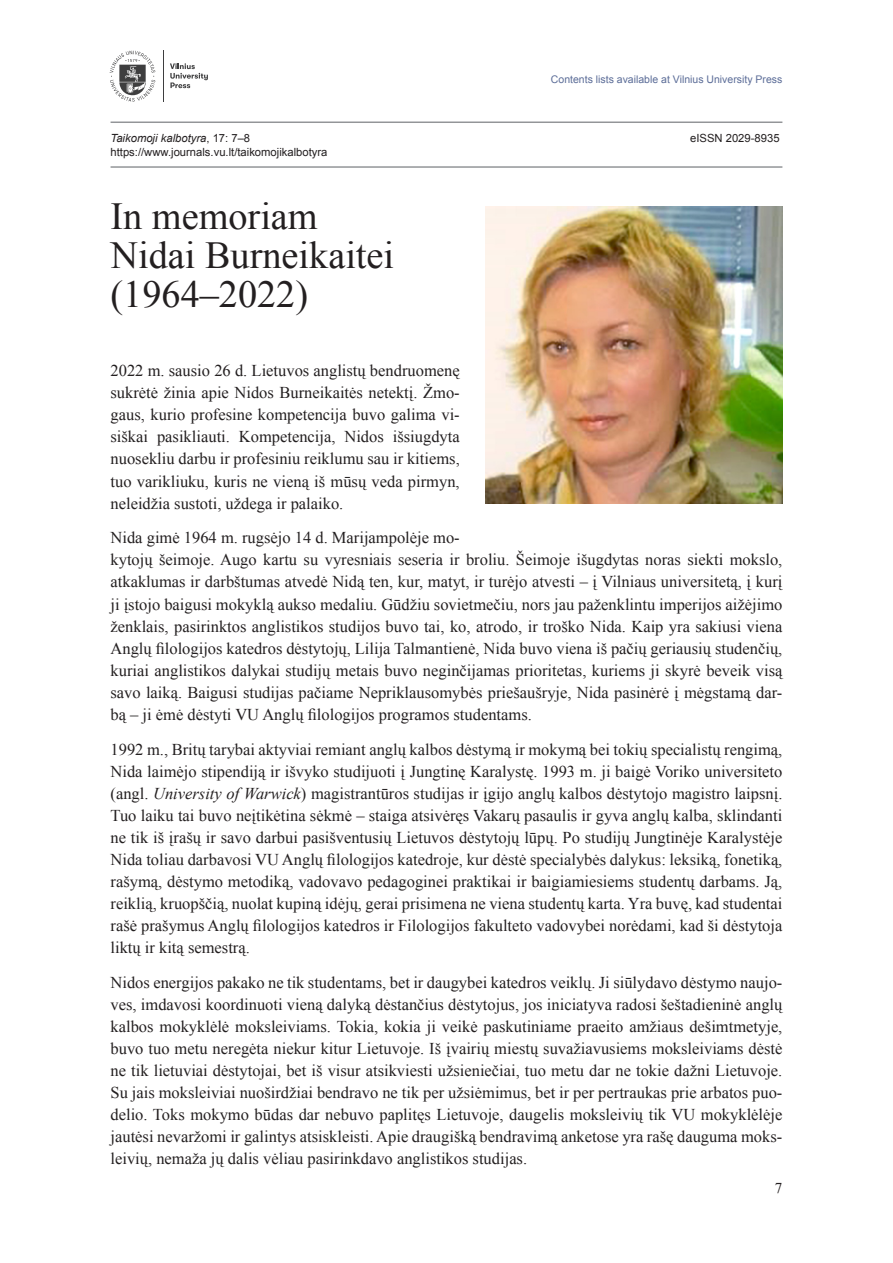
<style>
.page{position:relative;width:893px;height:1263px;background:#fff}
.page>*{position:absolute;margin:0;border:0;box-sizing:border-box;transform-origin:0 0}
.t1{font:38.25px/39px "Times New Roman";color:#231f20}
.t2{font:16.5px/22px "Times New Roman";color:#231f20;text-align:justify}
.t3{font:15px "Times New Roman";color:#231f20}
.t4{font:11.25px "Arial";color:#231f20}
.t5{font:italic 11.25px "Arial";color:#231f20}
.t6{font:10.5px "Arial";color:#5c6d98}
.s1{font-style:normal}
.s2{font-style:italic}
</style>
<div class="page">
<hr style="left:163px;top:51px;width:1px;height:51px;background:#3e3e3f">
<svg style="left:110px;top:51px;width:45px;height:51px"></svg>
<svg style="left:170px;top:63px;width:38px;height:25px"></svg>
<hr style="left:111px;top:121px;width:671px;height:2px;background:#939598">
<hr style="left:111px;top:166px;width:671px;height:2px;background:#939598">
<img style="left:485px;top:206px;width:297px;height:297px">
<p class="t6" style="left:551px;top:72px;width:233px">Contents lists available at Vilnius University Press</p>
<p class="t5" style="left:111px;top:131px;width:141px">Taikomoji kalbotyra<span class="s1">, 17: 7–8</span></p>
<p class="t4" style="left:690px;top:131px;width:91px">eISSN 2029-8935</p>
<p class="t4" style="left:111px;top:144px;width:218px">https://www.journals.vu.lt/taikomojikalbotyra</p>
<h1 class="t1" style="left:111px;top:196px;width:285px">In memoriam<br>Nidai Burneikaitei (1964–2022)</h1>
<p class="t2" style="left:111px;top:359px;width:351px">2022 m. sausio 26 d. Lietuvos anglistų bendruomenę sukrėtė žinia apie Nidos Burneikaitės netektį. Žmo&shy;gaus, kurio profesine kompetencija buvo galima vi&shy;siškai pasikliauti. Kompetencija, Nidos išsiugdyta nuosekliu darbu ir profesiniu reiklumu sau ir kitiems, tuo varikliuku, kuris ne vieną iš mūsų veda pirmyn, neleidžia sustoti, uždega ir palaiko.</p>
<p class="t2" style="left:111px;top:527px;width:673px;text-align:left">Nida gimė 1964 m. rugsėjo 14 d. Marijampolėje mo-<br>kytojų šeimoje. Augo kartu su vyresniais seseria ir broliu. Šeimoje išugdytas noras siekti mokslo, atkaklumas ir darbštumas atvedė Nidą ten, kur, matyt, ir turėjo atvesti – į Vilniaus universitetą, į kurį ji įstojo baigusi mokyklą aukso medaliu. Gūdžiu sovietmečiu, nors jau paženklintu imperijos aižėjimo ženklais, pasirinktos anglistikos studijos buvo tai, ko, atrodo, ir troško Nida. Kaip yra sakiusi viena Anglų filologijos katedros dėstytojų, Lilija Talmantienė, Nida buvo viena iš pačių geriausių studenčių, kuriai anglistikos dalykai studijų metais buvo neginčijamas prioritetas, kuriems ji skyrė beveik visą savo laiką. Baigusi studijas pačiame Nepriklausomybės priešaušryje, Nida pasinėrė į mėgstamą dar&shy;bą – ji ėmė dėstyti VU Anglų filologijos programos studentams.</p>
<p class="t2" style="left:111px;top:738px;width:673px">1992 m., Britų tarybai aktyviai remiant anglų kalbos dėstymą ir mokymą bei tokių specialistų rengimą, Nida laimėjo stipendiją ir išvyko studijuoti į Jungtinę Karalystę. 1993 m. ji baigė Voriko universiteto (angl. <span class="s2">University of Warwick</span>) magistrantūros studijas ir įgijo anglų kalbos dėstytojo magistro laipsnį.<br>Tuo laiku tai buvo neįtikėtina sėkmė – staiga atsivėręs Vakarų pasaulis ir gyva anglų kalba, sklindanti ne tik iš įrašų ir savo darbui pasišventusių Lietuvos dėstytojų lūpų. Po studijų Jungtinėje Karalystėje Nida toliau darbavosi VU Anglų filologijos katedroje, kur dėstė specialybės dalykus: leksiką, fonetiką, rašymą, dėstymo metodiką, vadovavo pedagoginei praktikai ir baigiamiesiems studentų darbams. Ją, reiklią, kruopščią, nuolat kupiną idėjų, gerai prisimena ne viena studentų karta. Yra buvę, kad studentai rašė prašymus Anglų filologijos katedros ir Filologijos fakulteto vadovybei norėdami, kad ši dėstytoja liktų ir kitą semestrą.</p>
<p class="t2" style="left:111px;top:971px;width:673px">Nidos energijos pakako ne tik studentams, bet ir daugybei katedros veiklų. Ji siūlydavo dėstymo naujo&shy;ves, imdavosi koordinuoti vieną dalyką dėstančius dėstytojus, jos iniciatyva radosi šeštadieninė anglų kalbos mokyklėlė moksleiviams. Tokia, kokia ji veikė paskutiniame praeito amžiaus dešimtmetyje, buvo tuo metu neregėta niekur kitur Lietuvoje. Iš įvairių miestų suvažiavusiems moksleiviams dėstė ne tik lietuviai dėstytojai, bet iš visur atsikviesti užsieniečiai, tuo metu dar ne tokie dažni Lietuvoje.<br>Su jais moksleiviai nuoširdžiai bendravo ne tik per užsiėmimus, bet ir per pertraukas prie arbatos puo&shy;delio. Toks mokymo būdas dar nebuvo paplitęs Lietuvoje, daugelis moksleivių tik VU mokyklėlėje jautėsi nevaržomi ir galintys atsiskleisti. Apie draugišką bendravimą anketose yra rašę dauguma moks&shy;leivių, nemaža jų dalis vėliau pasirinkdavo anglistikos studijas.</p>
<p class="t3" style="left:775px;top:1177px;width:9px">7</p>
</div>
